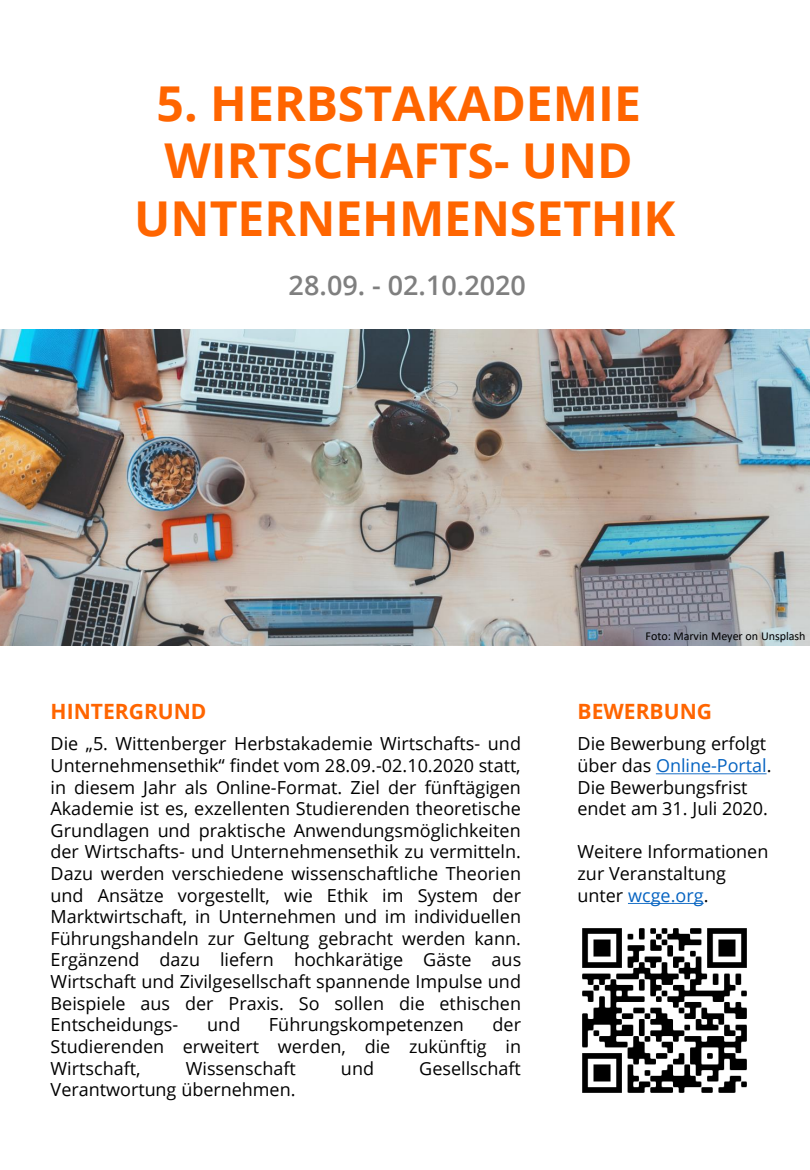
<style>
.page{position:relative;width:810px;height:1170px;background:#fff}
.page>*{position:absolute;margin:0;border:0;box-sizing:border-box;transform-origin:0 0}
.t1{font:700 48.15px "Open Sans";color:#ff6500}
.t2{font:700 48px/57.6px "Open Sans";color:#ff6500;text-align:center}
.t3{font:600 27px "Open Sans";color:#7f7f7f}
.t4{font:700 21px "Open Sans";color:#ff6500}
.t5{font:18px/21.6px "Open Sans";color:#000;text-align:justify}
.t6{font:12px "Calibri";letter-spacing:-.005em;color:#000}
.s1{color:#0563c1}
</style>
<div class="page">
<img style="left:582px;top:928px;width:165px;height:165px">
<img style="left:0;top:329px;width:810px;height:316px">
<svg style="left:656px;top:773px;width:111px;height:1px"></svg>
<svg style="left:628px;top:903px;width:76px;height:1px"></svg>
<h1 class="t1" style="left:157px;top:69px;width:486px">5. HERBSTAKADEMIE</h1>
<h2 class="t2" style="left:134px;top:131px;width:543px">WIRTSCHAFTS- UND<br>UNTERNEHMENSETHIK</h2>
<h3 class="t3" style="left:289px;top:266px;width:239px">28.09. - 02.10.2020</h3>
<p class="t4" style="left:51px;top:697px;width:157px">HINTERGRUND</p>
<p class="t5" style="left:51px;top:733px;width:472px">Die „5. Wittenberger Herbstakademie Wirtschafts- und Unternehmensethik“ findet vom 28.09.-02.10.2020 statt, in diesem Jahr als Online-Format. Ziel der fünftägigen Akademie ist es, exzellenten Studierenden theoretische Grundlagen und praktische Anwendungsmöglichkeiten der Wirtschafts- und Unternehmensethik zu vermitteln.<br>Dazu werden verschiedene wissenschaftliche Theorien und Ansätze vorgestellt, wie Ethik im System der Marktwirtschaft, in Unternehmen und im individuellen Führungshandeln zur Geltung gebracht werden kann.<br>Ergänzend dazu liefern hochkarätige Gäste aus Wirtschaft und Zivilgesellschaft spannende Impulse und Beispiele aus der Praxis. So sollen die ethischen Entscheidungs-</p>
<p class="t5" style="left:51px;top:1013px;width:472px;text-indent:442px">der Studierenden erweitert werden, die zukünftig in Wirtschaft,</p>
<p class="t5" style="left:207px;top:1013px;width:35px">und</p>
<p class="t5" style="left:269px;top:1013px;width:196px">Führungskompetenzen</p>
<p class="t5" style="left:186px;top:1057px;width:112px">Wissenschaft</p>
<p class="t5" style="left:341px;top:1057px;width:35px">und</p>
<p class="t5" style="left:419px;top:1057px;width:103px">Gesellschaft</p>
<p class="t5" style="left:51px;top:1078px;width:246px">Verantwortung übernehmen.</p>
<p class="t6" style="left:646px;top:628px;width:161px">Foto: Marvin Meyer on Unsplash</p>
<p class="t4" style="left:578px;top:697px;width:136px">BEWERBUNG</p>
<p class="t5" style="left:578px;top:733px;width:196px;text-align:left">Die Bewerbung erfolgt über das <span class="s1">Online-Portal</span>.<br>Die Bewerbungsfrist endet am 31. Juli 2020.</p>
<p class="t5" style="left:578px;top:841px;width:192px;text-align:left">Weitere Informationen zur Veranstaltung unter <span class="s1">wcge.org</span>.</p>
</div>
